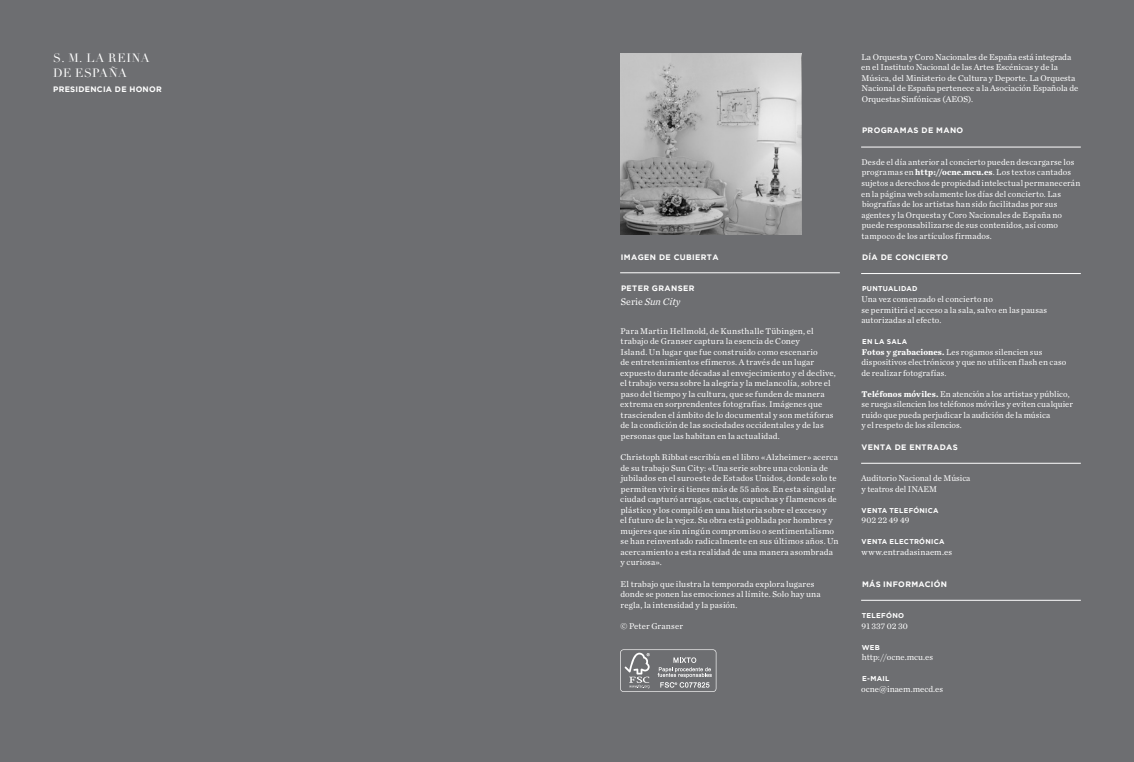
<style>
.page{position:relative;width:1134px;height:762px;background:#6d6e71}
.page>*{position:absolute;margin:0;border:0;box-sizing:border-box;transform-origin:0 0}
.t1{font:11.88px/15px "Didot";letter-spacing:.05em;color:#fff}
.t2{font:italic 10px "Chronicle Text G1";color:#fff}
.t3{font:8.75px/10.5px "Chronicle Text G1";letter-spacing:.015em;color:#fff}
.t4{font:700 7.88px "Gotham";letter-spacing:.045em;color:#fff}
.t5{font:700 7px "Gotham";letter-spacing:.04em;color:#fff}
.s1{font-style:normal}
.s2{font-weight:700}
</style>
<div class="page">
<svg style="left:620px;top:649px;width:96px;height:43px"></svg>
<hr style="left:861px;top:147px;width:220px;height:1px;background:#fff">
<hr style="left:861px;top:273px;width:220px;height:1px;background:#fff">
<hr style="left:861px;top:463px;width:220px;height:1px;background:#fff">
<hr style="left:861px;top:600px;width:220px;height:1px;background:#fff">
<hr style="left:620px;top:272px;width:220px;height:1px;background:#fff">
<img style="left:620px;top:53px;width:182px;height:182px">
<h1 class="t1" style="left:53px;top:50px;width:98px">S. M. LA REINA<br>DE ESPAÑA</h1>
<p class="t4" style="left:53px;top:86px;width:110px">PRESIDENCIA DE HONOR</p>
<p class="t4" style="left:621px;top:254px;width:99px">IMAGEN DE CUBIERTA</p>
<p class="t4" style="left:621px;top:286px;width:75px">PETER GRANSER</p>
<p class="t2" style="left:621px;top:294px;width:61px"><span class="s1">Serie</span> Sun City</p>
<p class="t3" style="left:620px;top:325px;width:217px">Para Martin Hellmold, de Kunsthalle Tübingen, el trabajo de Granser captura la esencia de Coney<br>Island. Un lugar que fue construido como escenario<br>de entretenimientos efímeros. A través de un lugar expuesto durante décadas al envejecimiento y el declive, el trabajo versa sobre la alegría y la melancolía, sobre el paso del tiempo y la cultura, que se funden de manera extrema en sorprendentes fotografías. Imágenes que trascienden el ámbito de lo documental y son metáforas de la condición de las sociedades occidentales y de las personas que las habitan en la actualidad.</p>
<p class="t3" style="left:620px;top:451px;width:220px">Christoph Ribbat escribía en el libro «Alzheimer» acerca de su trabajo Sun City: «Una serie sobre una colonia de jubilados en el suroeste de Estados Unidos, donde solo te permiten vivir si tienes más de 55 años. En esta singular ciudad capturó arrugas, cactus, capuchas y flamencos de plástico y los compiló en una historia sobre el exceso y<br>el futuro de la vejez. Su obra está poblada por hombres y mujeres que sin ningún compromiso o sentimentalismo se han reinventado radicalmente en sus últimos años. Un acercamiento a esta realidad de una manera asombrada y curiosa».</p>
<p class="t3" style="left:620px;top:578px;width:202px">El trabajo que ilustra la temporada explora lugares donde se ponen las emociones al límite. Solo hay una regla, la intensidad y la pasión.</p>
<p class="t3" style="left:620px;top:620px;width:64px">© Peter Granser</p>
<p class="t3" style="left:861px;top:51px;width:219px">La Orquesta y Coro Nacionales de España está integrada en el Instituto Nacional de las Artes Escénicas y de la Música, del Ministerio de Cultura y Deporte. La Orquesta Nacional de España pertenece a la Asociación Española de Orquestas Sinfónicas (AEOS).</p>
<p class="t4" style="left:862px;top:128px;width:103px">PROGRAMAS DE MANO</p>
<p class="t3" style="left:861px;top:156px;width:221px">Desde el día anterior al concierto pueden descargarse los programas en <span class="s2">http://ocne.mcu.es</span>. Los textos cantados sujetos a derechos de propiedad intelectual permanecerán en la página web solamente los días del concierto. Las biografías de los artistas han sido facilitadas por sus agentes y la Orquesta y Coro Nacionales de España no puede responsabilizarse de sus contenidos, así como tampoco de los artículos firmados.</p>
<p class="t4" style="left:862px;top:254px;width:88px">DÍA DE CONCIERTO</p>
<p class="t5" style="left:862px;top:286px;width:57px">PUNTUALIDAD</p>
<p class="t3" style="left:861px;top:293px;width:187px">Una vez comenzado el concierto no<br>se permitirá el acceso a la sala, salvo en las pausas autorizadas al efecto.</p>
<p class="t5" style="left:862px;top:339px;width:47px">EN LA SALA</p>
<p class="t3" style="left:861px;top:346px;width:206px"><span class="s2">Fotos y grabaciones.</span> Les rogamos silencien sus dispositivos electrónicos y que no utilicen flash en caso de realizar fotografías.</p>
<p class="t3" style="left:861px;top:388px;width:213px"><span class="s2">Teléfonos móviles.</span> En atención a los artistas y público, se ruega silencien los teléfonos móviles y eviten cualquier ruido que pueda perjudicar la audición de la música<br>y el respeto de los silencios.</p>
<p class="t4" style="left:862px;top:444px;width:98px">VENTA DE ENTRADAS</p>
<p class="t3" style="left:861px;top:472px;width:111px">Auditorio Nacional de Música y teatros del INAEM</p>
<p class="t5" style="left:862px;top:508px;width:79px">VENTA TELEFÓNICA</p>
<p class="t3" style="left:861px;top:515px;width:49px">902 22 49 49</p>
<p class="t5" style="left:862px;top:539px;width:84px">VENTA ELECTRÓNICA</p>
<p class="t3" style="left:861px;top:546px;width:92px">www.entradasinaem.es</p>
<p class="t4" style="left:862px;top:581px;width:87px">MÁS INFORMACIÓN</p>
<p class="t5" style="left:862px;top:613px;width:44px">TELEFÓNO</p>
<p class="t3" style="left:861px;top:620px;width:48px">91 337 02 30</p>
<p class="t5" style="left:862px;top:645px;width:20px">WEB</p>
<p class="t3" style="left:862px;top:652px;width:73px">http://ocne.mcu.es</p>
<p class="t5" style="left:862px;top:676px;width:29px">E-MAIL</p>
<p class="t3" style="left:861px;top:683px;width:83px">ocne@inaem.mecd.es</p>
</div>
